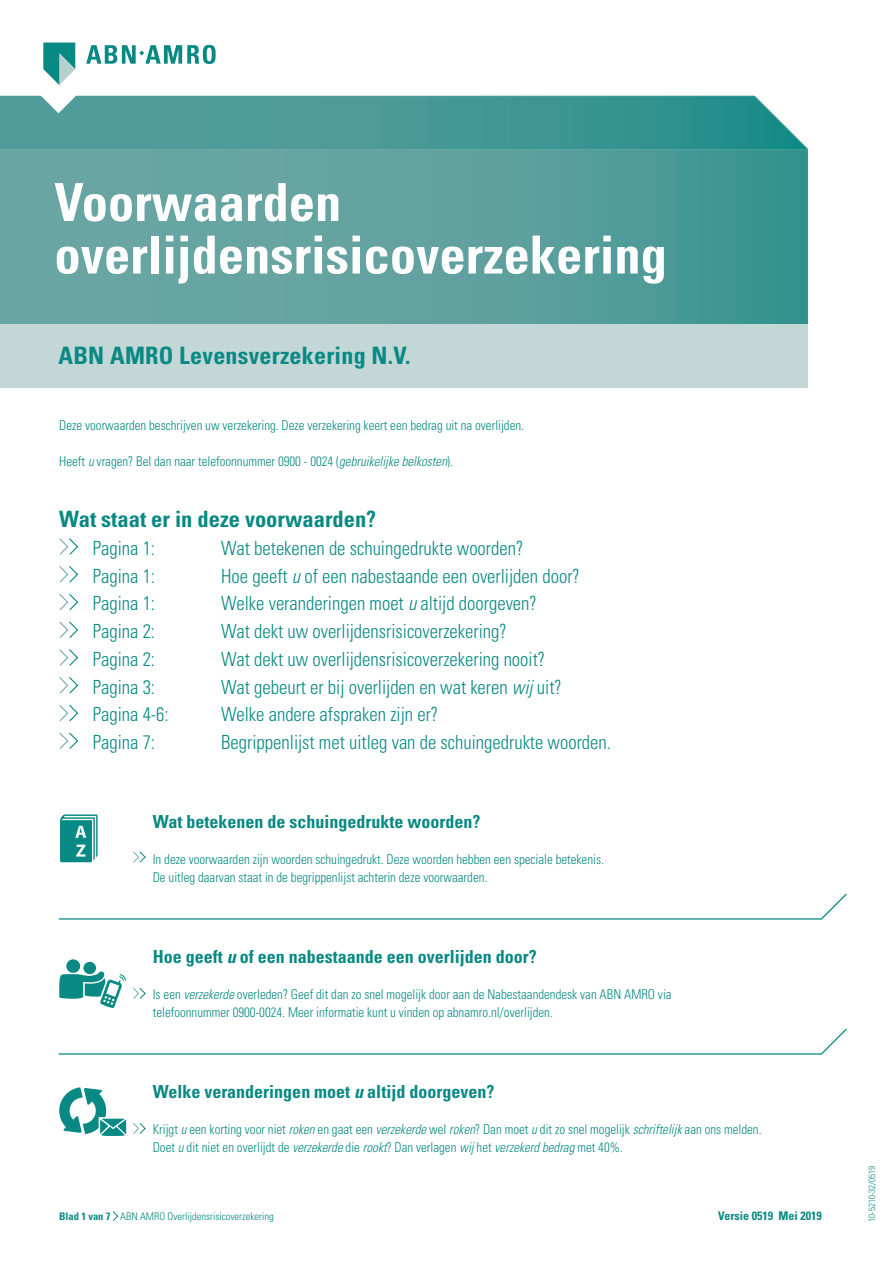
<style>
.page{position:relative;width:893px;height:1263px;background:#fff}
.page>*{position:absolute;margin:0;border:0;box-sizing:border-box;transform-origin:0 0}
.t1{font:700 condensed 52.5px/52.5px "Univers LT Std";color:#fff}
.t2{font:700 condensed 24px "Univers LT Std";letter-spacing:.01em;color:#098983}
.t3{font:700 condensed 22.5px "Univers LT Std";color:#098983}
.t4{font:300 condensed 19.5px "Univers LT Std";color:#098983;scale:.96 1}
.t5{font:700 condensed 18px "Univers LT Std";color:#098983}
.t6{font:300 condensed 13.5px/18px "Univers LT Std";color:#098983;scale:.96 1}
.t7{font:700 condensed 12px "Univers LT Std";color:#098983}
.t8{font:300 condensed 10.5px "Univers LT Std";color:#098983}
.t9{font:300 condensed 9px "Univers LT Std";color:#098983}
.s1{font-style:italic}
.s2{font-weight:700}
</style>
<div class="page">
<svg style="left:0;top:148px;width:808px;height:176px;background:#5b9f9d"></svg>
<div style="left:0;top:324px;width:808px;height:64px;background:#c3d7d6"></div>
<svg style="left:59px;top:538px;width:20px;height:17px"></svg>
<svg style="left:59px;top:566px;width:20px;height:17px"></svg>
<svg style="left:59px;top:593px;width:20px;height:18px"></svg>
<svg style="left:59px;top:621px;width:20px;height:17px"></svg>
<svg style="left:59px;top:649px;width:20px;height:17px"></svg>
<svg style="left:59px;top:677px;width:20px;height:17px"></svg>
<svg style="left:59px;top:704px;width:20px;height:18px"></svg>
<svg style="left:59px;top:732px;width:20px;height:17px"></svg>
<svg style="left:58px;top:893px;width:789px;height:27px"></svg>
<svg style="left:58px;top:1028px;width:789px;height:27px"></svg>
<svg style="left:59px;top:959px;width:67px;height:49px"></svg>
<svg style="left:59px;top:1087px;width:67px;height:49px"></svg>
<svg style="left:133px;top:988px;width:13px;height:11px"></svg>
<svg style="left:133px;top:1123px;width:13px;height:11px"></svg>
<svg style="left:133px;top:851px;width:13px;height:12px"></svg>
<svg style="left:60px;top:814px;width:38px;height:48px;background:#3ea29d"></svg>
<svg style="left:112px;top:1211px;width:6px;height:10px"></svg>
<svg style="left:0;top:43px;width:807px;height:106px"></svg>
<h1 class="t1" style="left:54px;top:176px;width:614px">Voorwaarden overlijdensrisicoverzekering</h1>
<h2 class="t2" style="left:58px;top:340px;width:354px">ABN AMRO Levensverzekering N.V.</h2>
<p class="t6" style="left:59px;top:416px;width:486px">Deze voorwaarden beschrijven uw verzekering. Deze verzekering keert een bedrag uit na overlijden.</p>
<p class="t6" style="left:59px;top:452px;width:411px">Heeft <span class="s1">u</span> vragen? Bel dan naar telefoonnummer 0900 - 0024 (<span class="s1">gebruikelijke belkosten</span>).</p>
<h3 class="t3" style="left:59px;top:505px;width:319px">Wat staat er in deze voorwaarden?</h3>
<h3 class="t4" style="left:93px;top:536px;width:66px">Pagina 1:</h3>
<h3 class="t4" style="left:221px;top:536px;width:316px">Wat betekenen de schuingedrukte woorden?</h3>
<h3 class="t4" style="left:93px;top:564px;width:66px">Pagina 1:</h3>
<h3 class="t4" style="left:221px;top:564px;width:375px">Hoe geeft <span class="s1">u</span> of een nabestaande een overlijden door?</h3>
<h3 class="t4" style="left:93px;top:592px;width:66px">Pagina 1:</h3>
<h3 class="t4" style="left:221px;top:592px;width:330px">Welke veranderingen moet <span class="s1">u</span> altijd doorgeven?</h3>
<h3 class="t4" style="left:93px;top:619px;width:66px">Pagina 2:</h3>
<h3 class="t4" style="left:221px;top:619px;width:299px">Wat dekt uw overlijdensrisicoverzekering?</h3>
<h3 class="t4" style="left:93px;top:647px;width:66px">Pagina 2:</h3>
<h3 class="t4" style="left:221px;top:647px;width:339px">Wat dekt uw overlijdensrisicoverzekering nooit?</h3>
<h3 class="t4" style="left:93px;top:675px;width:66px">Pagina 3:</h3>
<h3 class="t4" style="left:221px;top:675px;width:356px">Wat gebeurt er bij overlijden en wat keren <span class="s1">wij</span> uit?</h3>
<h3 class="t4" style="left:93px;top:703px;width:81px">Pagina 4-6:</h3>
<h3 class="t4" style="left:221px;top:703px;width:227px">Welke andere afspraken zijn er?</h3>
<h3 class="t4" style="left:93px;top:730px;width:66px">Pagina 7:</h3>
<h3 class="t4" style="left:221px;top:730px;width:408px">Begrippenlijst met uitleg van de schuingedrukte woorden.</h3>
<h3 class="t5" style="left:153px;top:810px;width:329px">Wat betekenen de schuingedrukte woorden?</h3>
<p class="t6" style="left:153px;top:850px;width:471px">In deze voorwaarden zijn woorden schuingedrukt. Deze woorden hebben een speciale betekenis.<br>De uitleg daarvan staat in de begrippenlijst achterin deze voorwaarden.</p>
<h3 class="t5" style="left:153px;top:945px;width:385px">Hoe geeft <span class="s1">u</span> of een nabestaande een overlijden door?</h3>
<p class="t6" style="left:153px;top:985px;width:542px">Is een <span class="s1">verzekerde</span> overleden? Geef dit dan zo snel mogelijk door aan de Nabestaandendesk van ABN AMRO via telefoonnummer 0900-0024. Meer informatie kunt u vinden op abnamro.nl/overlijden.</p>
<h3 class="t5" style="left:153px;top:1080px;width:343px">Welke veranderingen moet <span class="s1">u</span> altijd doorgeven?</h3>
<p class="t6" style="left:153px;top:1120px;width:636px">Krijgt <span class="s1">u</span> een korting voor niet <span class="s1">roken</span> en gaat een <span class="s1">verzekerde</span> wel <span class="s1">roken</span>? Dan moet <span class="s1">u</span> dit zo snel mogelijk <span class="s1">schriftelijk</span> aan ons melden.<br>Doet <span class="s1">u</span> dit niet en overlijdt de <span class="s1">verzekerde</span> die <span class="s1">rookt</span>? Dan verlagen <span class="s1">wij</span> het <span class="s1">verzekerd bedrag</span> met 40%.</p>
<p class="t8" style="left:59px;top:1210px;width:216px"><span class="s2">Blad 1 van 7</span> ABN AMRO Overlijdensrisicoverzekering</p>
<p class="t7" style="left:718px;top:1208px;width:105px">Versie 0519 Mei 2019</p>
<p class="t9" style="left:866px;top:1222px;width:57px;rotate:-90deg">10-5210-32/0519</p>
</div>
